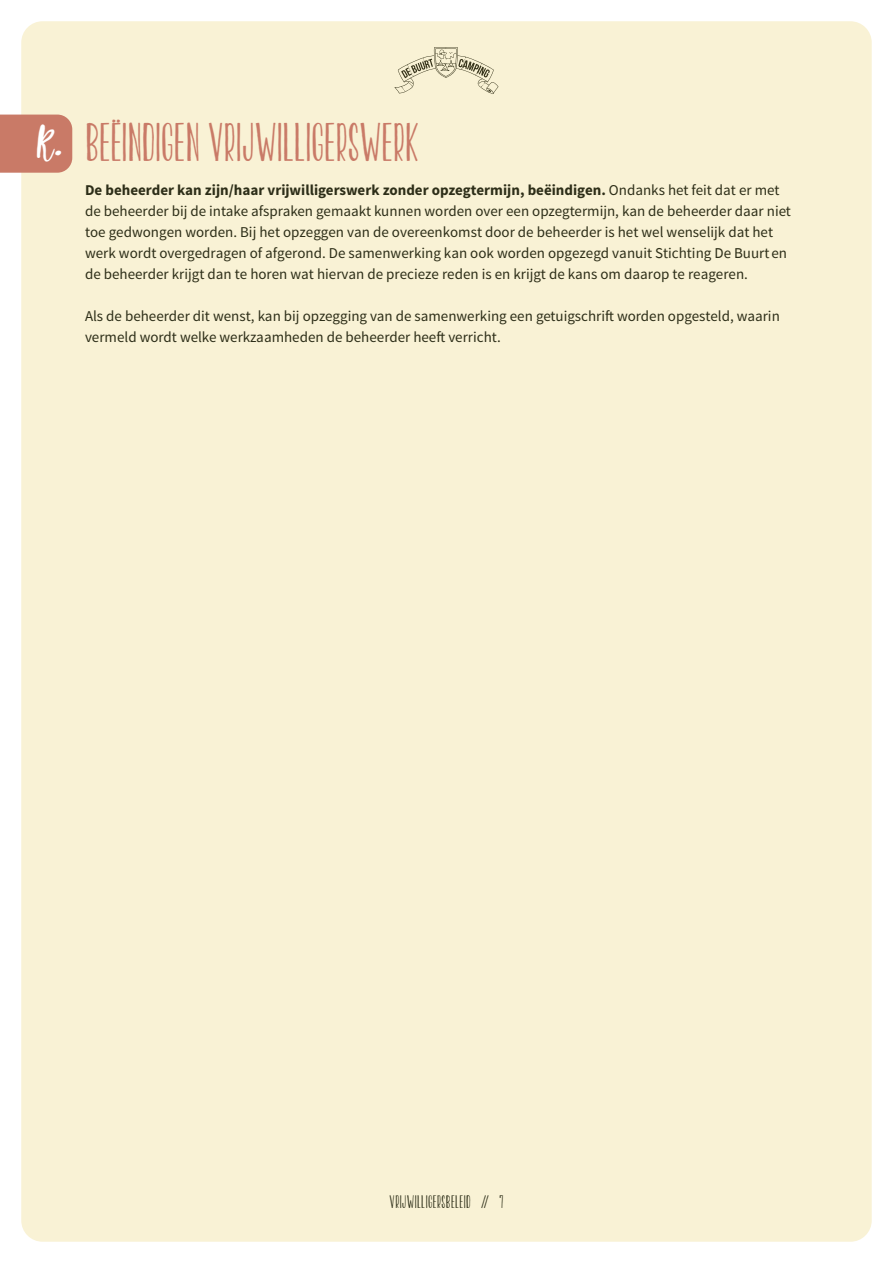
<style>
.page{position:relative;width:893px;height:1263px;background:#fff}
.page>*{position:absolute;margin:0;border:0;box-sizing:border-box;transform-origin:0 0}
.t1{font:45px "KG Twois Better Than One";color:#c97a67}
.t2{font:15px/21px "Source Sans Pro";color:#2d2e18}
.t3{font:15px "KG Twois Better Than One";letter-spacing:.03em;color:#2d2e18}
.s1{font-family:"Likely";font-style:italic;font-size:39px;color:#fff}
.s2{font-weight:700}
.s3{font-style:inherit}
</style>
<div class="page">
<div style="left:21px;top:21px;width:851px;height:1221px;background:#f9f2d5;border-radius:21px"></div>
<svg style="left:394px;top:47px;width:104px;height:47px"></svg>
<div style="left:0;top:115px;width:72px;height:58px;background:#c97a67"></div>
<h1 class="t1" style="left:35px;top:117px;width:385px"><span class="s1">K.</span> BEËINDIGEN VRIJWILLIGERSWERK</h1>
<p class="t2" style="left:85px;top:179px;width:707px"><span class="s2">De beheerder kan zijn/haar vrijwilligerswerk zonder opzegtermijn, beëindigen.</span> Ondanks het feit dat er met de beheerder bij de intake afspraken gemaakt kunnen worden over een opzegtermijn, kan de beheerder daar niet toe gedwongen worden. Bij het opzeggen van de overeenkomst door de beheerder is het wel wenselijk dat het werk wordt overgedragen of afgerond. De samenwerking kan ook worden opgezegd vanuit <span class="s3">Stichting De Buurt</span> en de beheerder krijgt dan te horen wat hiervan de precieze reden is en krijgt de kans om daarop te reageren.</p>
<p class="t2" style="left:85px;top:305px;width:696px">Als de beheerder dit wenst, kan bij opzegging van de samenwerking een getuigschrift worden opgesteld, waarin vermeld wordt welke werkzaamheden de beheerder heeft verricht.</p>
<p class="t3" style="left:390px;top:1193px;width:115px">VRIJWILLIGERSBELEID // 7</p>
</div>
